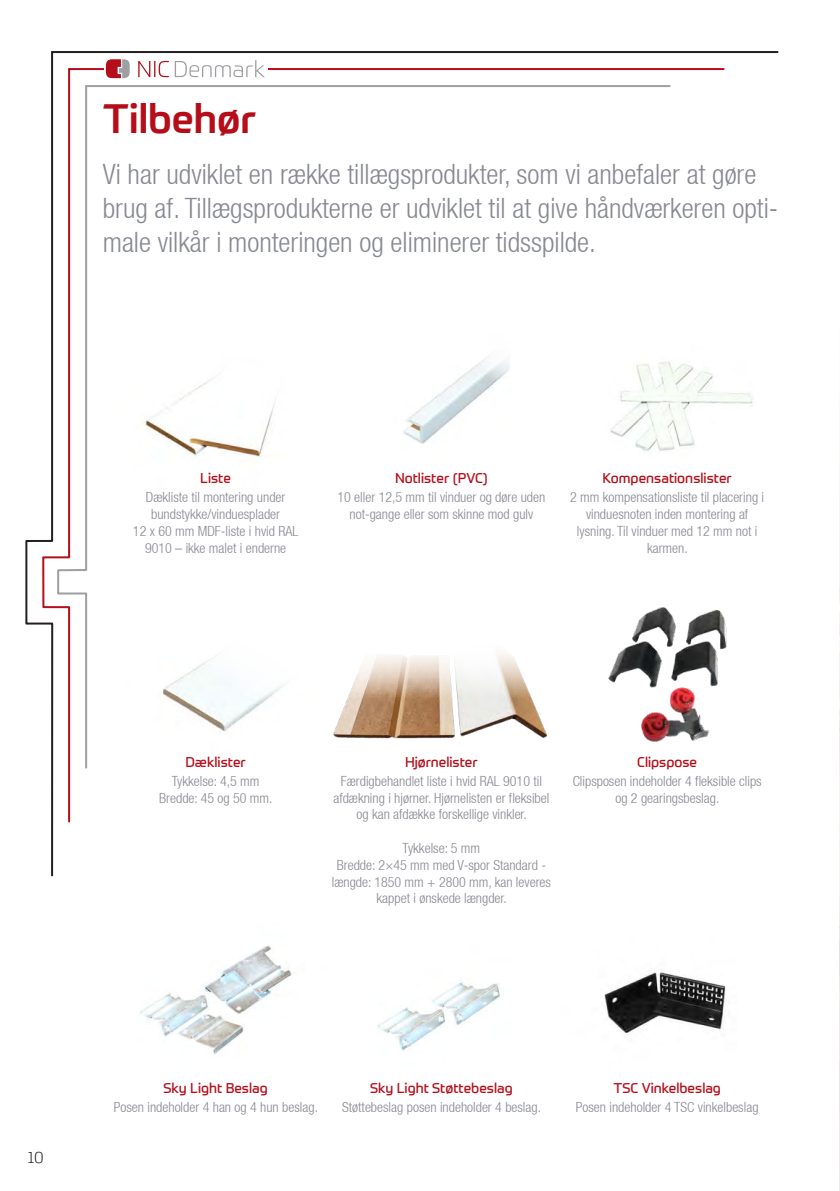
<style>
.page{position:relative;width:840px;height:1191px;background:#fff}
.page>*{position:absolute;margin:0;border:0;box-sizing:border-box;transform-origin:0 0}
.t1{font:500 40px "Prometo W02";color:#b50e1a}
.t2{font:300 condensed 28px/33.6px "Helvetica Neue LT";color:#878991}
.t3{font:300 16px "Prometo W02";color:#231f20}
.t4{font:300 condensed 14px/16.8px "Helvetica Neue LT";color:#878991;text-align:center}
.t5{font:13.8px "Prometo W02";color:#b50e1a}
</style>
<div class="page">
<hr style="left:52px;top:51px;width:725px;height:2px;background:#231f20">
<hr style="left:69px;top:68px;width:654px;height:2px;background:#b50e1a">
<hr style="left:86px;top:85px;width:583px;height:2px;background:#9d9fa2">
<svg style="left:25px;top:51px;width:63px;height:826px"></svg>
<hr style="left:104px;top:61px;width:3px;height:17px;background:#fff">
<div style="left:107px;top:61px;width:160px;height:17px;background:#fff"></div>
<svg style="left:106px;top:59px;width:24px;height:19px"></svg>
<svg style="left:175px;top:60px;width:90px;height:17px"></svg>
<svg style="left:138px;top:61px;width:31px;height:16px"></svg>
<img style="left:839px;top:467px;width:1px;height:724px">
<img style="left:143px;top:356px;width:367px;height:102px">
<img style="left:333px;top:653px;width:215px;height:86px">
<img style="left:140px;top:945px;width:360px;height:110px">
<img style="left:604px;top:972px;width:122px;height:65px">
<img style="left:161px;top:658px;width:122px;height:74px">
<img style="left:610px;top:362px;width:143px;height:90px">
<img style="left:608px;top:607px;width:119px;height:135px">
<h1 class="t1" style="left:103px;top:103px;width:154px">Tilbehør</h1>
<h2 class="t2" style="left:103px;top:159px;width:676px">Vi har udviklet en række tillægsprodukter, som vi anbefaler at gøre brug af. Tillægsprodukterne er udviklet til at give håndværkeren opti&shy;male vilkår i monteringen og eliminerer tidsspilde.</h2>
<p class="t5" style="left:200px;top:472px;width:32px">Liste</p>
<p class="t4" style="left:133px;top:489px;width:167px">Dækliste til montering under bundstykke/vinduesplader<br>12 x 60 mm MDF-liste i hvid RAL<br>9010 – ikke malet i enderne</p>
<p class="t5" style="left:395px;top:472px;width:94px">Notlister (PVC)</p>
<p class="t4" style="left:337px;top:489px;width:209px">10 eller 12,5 mm til vinduer og døre uden not-gange eller som skinne mod gulv</p>
<p class="t5" style="left:602px;top:472px;width:131px">Kompensationslister</p>
<p class="t4" style="left:570px;top:489px;width:195px">2 mm kompensationsliste til placering i vinduesnoten inden montering af lysning. Til vinduer med 12 mm not i karmen.</p>
<p class="t3" style="left:28px;top:1150px;width:17px">10</p>
<p class="t5" style="left:185px;top:755px;width:62px">Dæklister</p>
<p class="t4" style="left:159px;top:773px;width:115px">Tykkelse: 4,5 mm<br>Bredde: 45 og 50 mm.</p>
<p class="t5" style="left:405px;top:755px;width:74px">Hjørnelister</p>
<p class="t4" style="left:333px;top:773px;width:217px">Færdigbehandlet liste i hvid RAL 9010 til afdækning i hjørner. Hjørnelisten er fleksibel og kan afdække forskellige vinkler.</p>
<p class="t4" style="left:331px;top:840px;width:220px">Tykkelse: 5 mm<br>Bredde: 2×45 mm med V-spor Standard - længde: 1850 mm + 2800 mm, kan leveres kappet i ønskede længder.</p>
<p class="t5" style="left:637px;top:755px;width:61px">Clipspose</p>
<p class="t4" style="left:572px;top:773px;width:190px">Clipsposen indeholder 4 fleksible clips og 2 gearingsbeslag.</p>
<p class="t5" style="left:163px;top:1081px;width:106px">Sky Light Beslag</p>
<p class="t5" style="left:370px;top:1081px;width:144px">Sky Light Støttebeslag</p>
<p class="t5" style="left:613px;top:1081px;width:109px">TSC Vinkelbeslag</p>
<p class="t4" style="left:114px;top:1099px;width:206px">Posen indeholder 4 han og 4 hun beslag.</p>
<p class="t4" style="left:342px;top:1099px;width:200px">Støttebeslag posen indeholder 4 beslag.</p>
<p class="t4" style="left:575px;top:1099px;width:184px">Posen indeholder 4 TSC vinkelbeslag</p>
</div>
